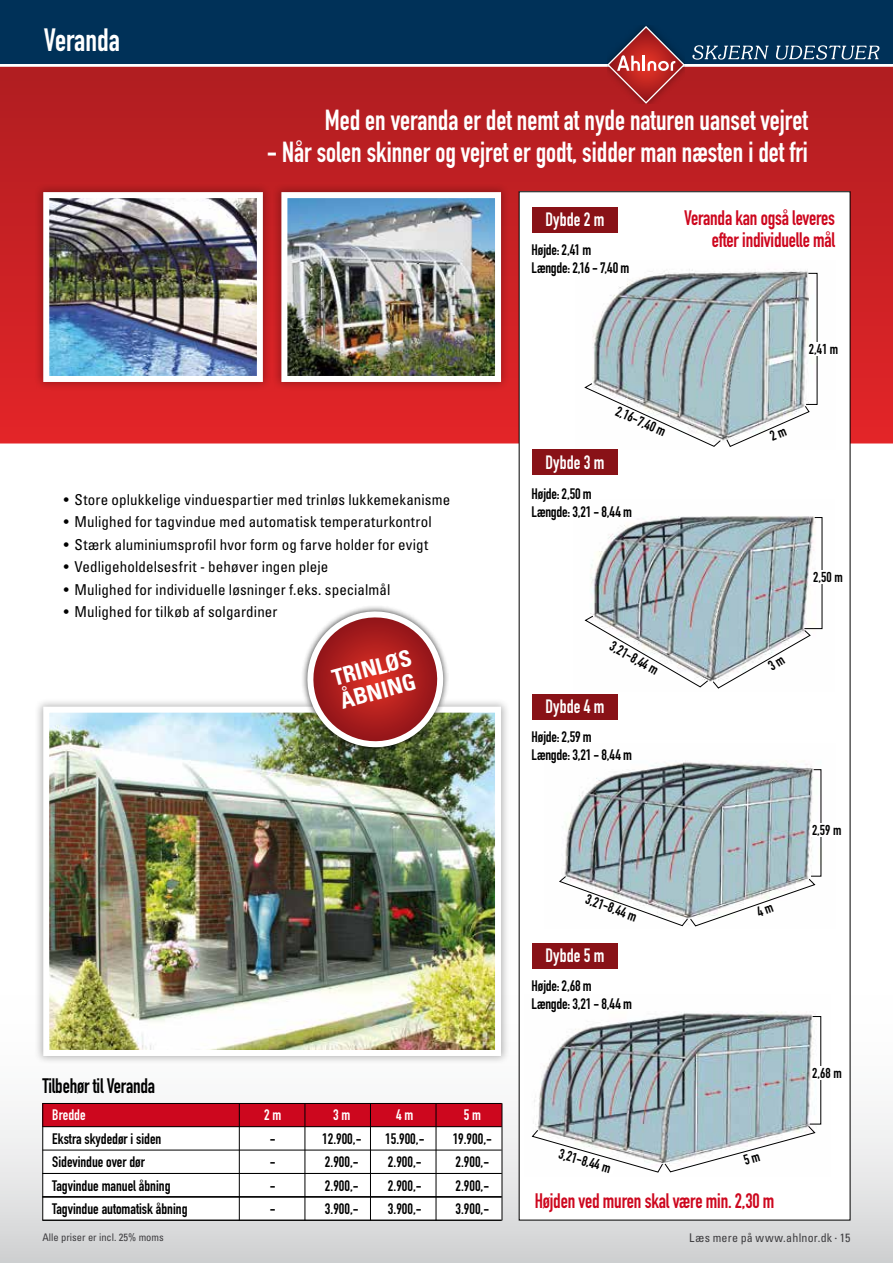
<style>
.page{position:relative;width:893px;height:1263px;background:#fff}
.page>*{position:absolute;margin:0;border:0;box-sizing:border-box;transform-origin:0 0}
.t1{font:31.8px "DIN Engschrift Std";color:#fff;scale:.94 1}
.t2{font:28.65px "DIN Engschrift Std";color:#fff;scale:.94 1}
.t3{font:700 condensed 22.5px/24px "Univers LT Std";color:#fff}
.t4{font:20.7px/22.5px "DIN Engschrift Std";letter-spacing:-.01em;color:#cd071e;text-align:right;scale:.94 1}
.t5{font:20.7px "DIN Engschrift Std";letter-spacing:-.01em;color:#000;scale:.94 1}
.t6{font:19.05px "DIN Engschrift Std";letter-spacing:.005em;color:#fff;scale:.94 1}
.t7{font:15px/18px "DIN Engschrift Std";color:#000}
.t8{font:condensed 15px "Univers LT Std";letter-spacing:.01em;color:#000}
.t9{font:15px "DIN Engschrift Std";color:#fff}
.t10{font:14.25px "DIN Engschrift Std";color:#000}
.t11{font:14.1px "DIN Engschrift Std";color:#000}
.t12{font:condensed 12px "Univers LT Std";letter-spacing:.02em;color:#3e3d40}
.t13{font:condensed 10.5px "Univers LT Std";color:#3e3d40}
.s1{font-family:"DIN Engschrift Std";font-stretch:normal}
</style>
<div class="page">
<div style="left:0;top:952px;width:893px;height:311px;background:linear-gradient(to bottom,#fff,#d5d6d7)"></div>
<svg style="left:0;top:66px;width:893px;height:380px;background:#c22326"></svg>
<div style="left:0;top:0;width:893px;height:64px;background:#003158"></div>
<svg style="left:607px;top:26px;width:78px;height:78px"></svg>
<svg style="left:692px;top:45px;width:77px;height:15px"></svg>
<svg style="left:776px;top:45px;width:103px;height:15px"></svg>
<div style="left:519px;top:192px;width:331px;height:1028px;background:#fff"></div>
<div style="left:43px;top:1127px;width:459px;height:93px;background:#fff"></div>
<div style="left:43px;top:1103px;width:459px;height:23px;background:#cd071e"></div>
<hr style="left:239px;top:1103px;width:1px;height:117px;background:#000">
<hr style="left:305px;top:1103px;width:1px;height:117px;background:#000">
<hr style="left:370px;top:1103px;width:1px;height:117px;background:#000">
<hr style="left:436px;top:1103px;width:1px;height:117px;background:#000">
<hr style="left:42px;top:1103px;width:1px;height:117px;background:#000">
<hr style="left:43px;top:1126px;width:459px;height:1px;background:#000">
<hr style="left:43px;top:1150px;width:459px;height:1px;background:#000">
<hr style="left:43px;top:1173px;width:459px;height:1px;background:#000">
<hr style="left:43px;top:1196px;width:459px;height:1px;background:#000">
<hr style="left:43px;top:1220px;width:459px;height:1px;background:#000">
<hr style="left:43px;top:1103px;width:459px;height:1px;background:#000">
<hr style="left:502px;top:1103px;width:1px;height:117px;background:#000">
<div style="left:532px;top:207px;width:85px;height:26px;background:#891217"></div>
<div style="left:532px;top:450px;width:85px;height:25px;background:#891217"></div>
<img style="left:650px;top:760px;width:172px;height:167px">
<div style="left:811px;top:823px;width:31px;height:13px;background:#fff"></div>
<div style="left:532px;top:694px;width:85px;height:26px;background:#891217"></div>
<img style="left:672px;top:1011px;width:150px;height:114px">
<div style="left:812px;top:1066px;width:30px;height:13px;background:#fff"></div>
<div style="left:532px;top:943px;width:85px;height:25px;background:#891217"></div>
<div style="left:34px;top:183px;width:238px;height:208px;background:#000;opacity:.3"></div>
<img style="left:50px;top:199px;width:206px;height:176px">
<div style="left:43px;top:192px;width:220px;height:190px;border:6px solid #fff"></div>
<div style="left:272px;top:183px;width:238px;height:208px;background:#000;opacity:.3"></div>
<img style="left:288px;top:199px;width:206px;height:176px">
<div style="left:281px;top:192px;width:220px;height:190px;border:6px solid #fff"></div>
<div style="left:34px;top:697px;width:476px;height:368px;background:#000;opacity:.3"></div>
<img style="left:50px;top:714px;width:444px;height:335px">
<div style="left:43px;top:707px;width:458px;height:349px;border:6px solid #fff"></div>
<div style="left:301px;top:605px;width:149px;height:149px;background:#000;opacity:.75"></div>
<svg style="left:303px;top:607px;width:144px;height:144px"></svg>
<svg style="left:584px;top:517px;width:239px;height:172px"></svg>
<svg style="left:584px;top:273px;width:234px;height:174px"></svg>
<svg style="left:559px;top:769px;width:262px;height:157px"></svg>
<svg style="left:531px;top:1016px;width:290px;height:157px"></svg>
<h1 class="t1" style="left:44px;top:21px;width:82px">Veranda</h1>
<h2 class="t2" style="left:325px;top:103px;width:516px">Med en veranda er det nemt at nyde naturen uanset vejret</h2>
<h2 class="t2" style="left:267px;top:135px;width:577px">- Når solen skinner og vejret er godt, sidder man næsten i det fri</h2>
<p class="t6" style="left:545px;top:209px;width:64px">Dybde 2 m</p>
<p class="t7" style="left:531px;top:241px;width:99px">Højde: 2,41 m<br>Længde: 2,16 - 7,40 m</p>
<h3 class="t4" style="left:684px;top:207px;width:162px">Veranda kan også leveres efter individuelle mål</h3>
<p class="t6" style="left:545px;top:451px;width:64px">Dybde 3 m</p>
<p class="t10" style="left:620px;top:403px;width:55px;rotate:24deg">2,16-7,40 m</p>
<p class="t11" style="left:809px;top:341px;width:31px">2,41 m</p>
<p class="t8" style="left:64px;top:490px;width:388px">• Store oplukkelige vinduespartier med trinløs lukkemekanisme</p>
<p class="t8" style="left:64px;top:513px;width:369px">• Mulighed for tagvindue med automatisk temperaturkontrol</p>
<p class="t8" style="left:64px;top:535px;width:366px">• Stærk aluminiumsprofil hvor form og farve holder for evigt</p>
<p class="t8" style="left:64px;top:558px;width:266px">• Vedligeholdelsesfrit - behøver ingen pleje</p>
<p class="t8" style="left:64px;top:580px;width:328px">• Mulighed for individuelle løsninger f.eks. specialmål</p>
<p class="t8" style="left:64px;top:603px;width:215px">• Mulighed for tilkøb af solgardiner</p>
<h3 class="t5" style="left:43px;top:1073px;width:121px">Tilbehør til Veranda</h3>
<h3 class="t3" style="left:329px;top:667px;width:83px;rotate:-15deg">TRINLØS<br>ÅBNING</h3>
<p class="t9" style="left:52px;top:1106px;width:35px">Bredde</p>
<p class="t9" style="left:264px;top:1106px;width:19px">2 m</p>
<p class="t9" style="left:333px;top:1106px;width:19px">3 m</p>
<p class="t9" style="left:396px;top:1106px;width:19px">4 m</p>
<p class="t9" style="left:464px;top:1106px;width:19px">5 m</p>
<p class="t7" style="left:52px;top:1130px;width:111px">Ekstra skydedør i siden</p>
<p class="t7" style="left:270px;top:1130px;width:7px">-</p>
<p class="t7" style="left:322px;top:1130px;width:41px">12.900,-</p>
<p class="t7" style="left:385px;top:1130px;width:41px">15.900,-</p>
<p class="t7" style="left:453px;top:1130px;width:41px">19.900,-</p>
<p class="t7" style="left:52px;top:1153px;width:94px">Sidevindue over dør</p>
<p class="t7" style="left:270px;top:1153px;width:7px">-</p>
<p class="t7" style="left:325px;top:1153px;width:35px">2.900,-</p>
<p class="t7" style="left:388px;top:1153px;width:35px">2.900,-</p>
<p class="t7" style="left:455px;top:1153px;width:35px">2.900,-</p>
<p class="t7" style="left:52px;top:1176px;width:120px">Tagvindue manuel åbning</p>
<p class="t7" style="left:270px;top:1176px;width:7px">-</p>
<p class="t7" style="left:325px;top:1176px;width:35px">2.900,-</p>
<p class="t7" style="left:388px;top:1176px;width:35px">2.900,-</p>
<p class="t7" style="left:455px;top:1176px;width:35px">2.900,-</p>
<p class="t7" style="left:52px;top:1200px;width:137px">Tagvindue automatisk åbning</p>
<p class="t7" style="left:270px;top:1200px;width:7px">-</p>
<p class="t7" style="left:325px;top:1200px;width:35px">3.900,-</p>
<p class="t7" style="left:388px;top:1200px;width:35px">3.900,-</p>
<p class="t7" style="left:455px;top:1200px;width:35px">3.900,-</p>
<p class="t13" style="left:43px;top:1231px;width:123px">Alle priser er incl. 25% moms</p>
<p class="t7" style="left:531px;top:484px;width:102px">Højde: 2,50 m<br>Længde: 3,21 - 8,44 m</p>
<p class="t10" style="left:615px;top:638px;width:55px;rotate:29deg">3,21-8,44 m</p>
<p class="t6" style="left:545px;top:695px;width:64px">Dybde 4 m</p>
<p class="t7" style="left:531px;top:728px;width:102px">Højde: 2,59 m<br>Længde: 3,21 - 8,44 m</p>
<p class="t10" style="left:589px;top:890px;width:55px;rotate:20deg">3,21-8,44 m</p>
<p class="t6" style="left:545px;top:944px;width:64px">Dybde 5 m</p>
<p class="t7" style="left:531px;top:977px;width:102px">Højde: 2,68 m<br>Længde: 3,21 - 8,44 m</p>
<p class="t11" style="left:561px;top:1145px;width:55px;rotate:16deg">3,21-8,44 m</p>
<h3 class="t4" style="left:535px;top:1190px;width:257px">Højden ved muren skal være min. 2,30 m</h3>
<p class="t11" style="left:813px;top:569px;width:31px">2,50 m</p>
<p class="t11" style="left:812px;top:822px;width:31px">2,59 m</p>
<p class="t11" style="left:812px;top:1064px;width:31px">2,68 m</p>
<p class="t12" style="left:689px;top:1230px;width:163px">Læs mere på www.ahlnor.dk <span class="s1">∙</span> 15</p>
</div>
